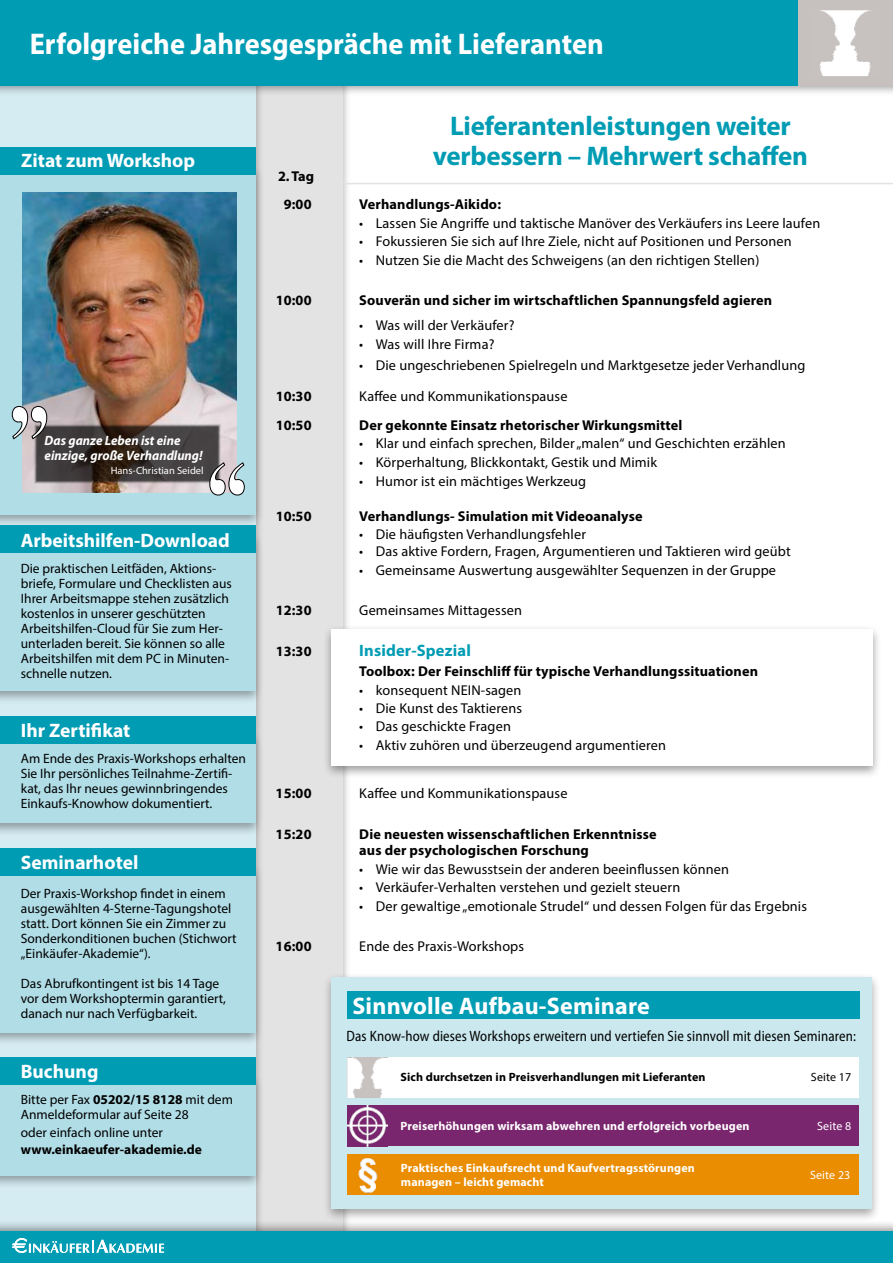
<style>
.page{position:relative;width:893px;height:1263px;background:#fff}
.page>*{position:absolute;margin:0;border:0;box-sizing:border-box;transform-origin:0 0}
.t1{font:700 30px "Myriad Pro";color:#fff;scale:.95 1}
.t2{font:700 27px/30px "Myriad Pro";letter-spacing:-.01em;color:#009cb4;text-align:center}
.t3{font:700 24px "Myriad Pro";letter-spacing:.01em;color:#fff}
.t4{font:700 19.5px "Myriad Pro";color:#fff}
.t5{font:700 16.5px "Myriad Pro";letter-spacing:.01em;color:#009cb4}
.t6{font:semi-condensed 15px "Myriad Pro";letter-spacing:.01em;color:#000;scale:.94 1}
.t7{font:14.25px "Myriad Pro";letter-spacing:.01em;color:#000}
.t8{font:700 14.25px/28.2px "Myriad Pro";letter-spacing:.01em;color:#000;text-align:center}
.t9{font:13.5px/15px "Myriad Pro";color:#000}
.t10{font:italic 700 13.5px/15px "Myriad Pro";color:#fff;scale:.96 1}
.t11{font:700 13.5px "Myriad Pro";color:#000}
.t12{font:700 12px/13.5px "Myriad Pro";letter-spacing:.01em;color:#fff}
.t13{font:700 12px "Myriad Pro";letter-spacing:.01em;color:#000}
.t14{font:12px "Myriad Pro";letter-spacing:.01em;color:#fff}
.t15{font:12px "Myriad Pro";letter-spacing:.01em;color:#000}
.t16{font:10.5px "Myriad Pro";color:#fff}
.s1{font-weight:700}
</style>
<div class="page">
<div style="left:87px;top:0;width:255px;height:1263px;background:#e3e3e3"></div>
<div style="left:0;top:0;width:255px;height:1263px;background:#d5ecf2"></div>
<div style="left:323px;top:972px;width:558px;height:250px;background:#000;opacity:.35"></div>
<div style="left:332px;top:977px;width:540px;height:232px;background:#cae8ee"></div>
<div style="left:347px;top:991px;width:512px;height:27px;background:#009cb4"></div>
<div style="left:347px;top:1057px;width:512px;height:41px;background:#fff"></div>
<img style="left:347px;top:1057px;width:41px;height:41px">
<div style="left:387px;top:1105px;width:472px;height:41px;background:#79266e"></div>
<svg style="left:347px;top:1105px;width:41px;height:41px;background:#a06a9a"></svg>
<img style="left:347px;top:1154px;width:38px;height:41px">
<div style="left:385px;top:1154px;width:474px;height:41px;background:#ea8d00"></div>
<div style="left:0;top:164px;width:264px;height:364px;background:#000;opacity:.35"></div>
<div style="left:0;top:169px;width:255px;height:345px;background:#b1dde7"></div>
<div style="left:0;top:147px;width:255px;height:27px;background:#009cb4"></div>
<img style="left:22px;top:193px;width:214px;height:299px">
<svg style="left:34px;top:423px;width:188px;height:61px;background:#48413e"></svg>
<svg style="left:12px;top:406px;width:36px;height:34px"></svg>
<svg style="left:209px;top:462px;width:36px;height:34px"></svg>
<hr style="left:321px;top:183px;width:572px;height:1px;background:#e3e3e3">
<div style="left:323px;top:625px;width:559px;height:154px;background:#000;opacity:.4"></div>
<div style="left:332px;top:629px;width:541px;height:136px;background:#fff"></div>
<div style="left:0;top:532px;width:264px;height:172px;background:#000;opacity:.35"></div>
<div style="left:0;top:537px;width:255px;height:154px;background:#b1dde7"></div>
<div style="left:0;top:525px;width:255px;height:27px;background:#009cb4"></div>
<div style="left:0;top:863px;width:264px;height:183px;background:#000;opacity:.35"></div>
<div style="left:0;top:868px;width:255px;height:164px;background:#b1dde7"></div>
<div style="left:0;top:848px;width:255px;height:27px;background:#009cb4"></div>
<div style="left:0;top:731px;width:264px;height:105px;background:#000;opacity:.35"></div>
<div style="left:0;top:736px;width:255px;height:87px;background:#b1dde7"></div>
<div style="left:0;top:716px;width:255px;height:27px;background:#009cb4"></div>
<div style="left:0;top:1072px;width:264px;height:117px;background:#000;opacity:.35"></div>
<div style="left:0;top:1077px;width:255px;height:99px;background:#b1dde7"></div>
<div style="left:0;top:1057px;width:255px;height:28px;background:#009cb4"></div>
<div style="left:0;top:1219px;width:893px;height:44px;background:#000;opacity:.4"></div>
<div style="left:0;top:1231px;width:893px;height:32px;background:#009cb4"></div>
<div style="left:0;top:0;width:893px;height:97px;background:#000;opacity:.4"></div>
<div style="left:0;top:0;width:893px;height:85px;background:#009cb4"></div>
<svg style="left:12px;top:1238px;width:152px;height:15px"></svg>
<div style="left:798px;top:0;width:95px;height:85px;background:#c6c1bf"></div>
<img style="left:820px;top:11px;width:51px;height:64px">
<div style="left:809px;top:9px;width:72px;height:68px;border:1px solid #c6c1bf"></div>
<h1 class="t1" style="left:30px;top:25px;width:606px">Erfolgreiche Jahresgespräche mit Lieferanten</h1>
<h3 class="t4" style="left:21px;top:147px;width:175px">Zitat zum Workshop</h3>
<p class="t10" style="left:45px;top:433px;width:166px">Das ganze Leben ist eine einzige, große Verhandlung!</p>
<p class="t16" style="left:111px;top:464px;width:94px">Hans-Christian Seidel</p>
<h3 class="t4" style="left:21px;top:527px;width:210px">Arbeitshilfen-Download</h3>
<p class="t9" style="left:21px;top:561px;width:213px">Die praktischen Leitfäden, Aktions&shy;briefe, Formulare und Checklisten aus Ihrer Arbeitsmappe stehen zusätzlich kostenlos in unserer geschützten Arbeitshilfen-Cloud für Sie zum Her&shy;unterladen bereit. Sie können so alle Arbeitshilfen mit dem PC in Minuten&shy;schnelle nutzen.</p>
<h3 class="t4" style="left:21px;top:718px;width:111px">Ihr Zertifikat</h3>
<p class="t9" style="left:21px;top:750px;width:227px">Am Ende des Praxis-Workshops erhalten Sie Ihr persönliches Teilnahme-Zertifi&shy;kat, das Ihr neues gewinnbringendes Einkaufs-Knowhow dokumentiert.</p>
<h3 class="t4" style="left:21px;top:850px;width:119px">Seminarhotel</h3>
<p class="t9" style="left:21px;top:885px;width:217px">Der Praxis-Workshop findet in einem ausgewählten 4-Sterne-Tagungshotel statt. Dort können Sie ein Zimmer zu Sonderkonditionen buchen (Stichwort „Einkäufer-Akademie“).</p>
<p class="t9" style="left:21px;top:975px;width:207px">Das Abrufkontingent ist bis 14 Tage vor dem Workshoptermin garantiert, danach nur nach Verfügbarkeit.</p>
<h3 class="t4" style="left:21px;top:1059px;width:79px">Buchung</h3>
<p class="t9" style="left:21px;top:1092px;width:214px">Bitte per Fax <span class="s1">05202/15 8128</span> mit dem<br>Anmeldeformular auf Seite 28</p>
<p class="t9" style="left:21px;top:1124px;width:144px">oder einfach online unter</p>
<p class="t11" style="left:21px;top:1140px;width:183px">www.einkaeufer-akademie.de</p>
<p class="t8" style="left:278px;top:161px;width:37px">2. Tag<br>9:00</p>
<h2 class="t2" style="left:433px;top:110px;width:377px">Lieferantenleistungen weiter verbessern – Mehrwert schaffen</h2>
<p class="t8" style="left:359px;top:190px;width:143px">Verhandlungs-Aikido:</p>
<p class="t7" style="left:359px;top:214px;width:462px">• Lassen Sie Angriffe und taktische Manöver des Verkäufers ins Leere laufen</p>
<p class="t7" style="left:359px;top:233px;width:434px">• Fokussieren Sie sich auf Ihre Ziele, nicht auf Positionen und Personen</p>
<p class="t7" style="left:359px;top:251px;width:402px">• Nutzen Sie die Macht des Schweigens (an den richtigen Stellen)</p>
<p class="t8" style="left:276px;top:286px;width:37px">10:00</p>
<p class="t8" style="left:359px;top:286px;width:414px">Souverän und sicher im wirtschaftlichen Spannungsfeld agieren</p>
<p class="t7" style="left:359px;top:317px;width:157px">• Was will der Verkäufer?</p>
<p class="t7" style="left:359px;top:335px;width:137px">• Was will Ihre Firma?</p>
<p class="t7" style="left:359px;top:357px;width:448px">• Die ungeschriebenen Spielregeln und Marktgesetze jeder Verhandlung</p>
<p class="t8" style="left:276px;top:381px;width:37px">10:30</p>
<p class="t7" style="left:359px;top:387px;width:210px">Kaffee und Kommunikationspause</p>
<p class="t8" style="left:276px;top:410px;width:37px">10:50</p>
<p class="t8" style="left:359px;top:410px;width:325px">Der gekonnte Einsatz rhetorischer Wirkungsmittel</p>
<p class="t7" style="left:359px;top:435px;width:428px">• Klar und einfach sprechen, Bilder „malen“ und Geschichten erzählen</p>
<p class="t7" style="left:359px;top:453px;width:299px">• Körperhaltung, Blickkontakt, Gestik und Mimik</p>
<p class="t7" style="left:359px;top:472px;width:228px">• Humor ist ein mächtiges Werkzeug</p>
<p class="t8" style="left:276px;top:501px;width:37px">10:50</p>
<p class="t8" style="left:359px;top:501px;width:285px">Verhandlungs- Simulation mit Videoanalyse</p>
<p class="t7" style="left:359px;top:526px;width:228px">• Die häufigsten Verhandlungsfehler</p>
<p class="t7" style="left:359px;top:542px;width:433px">• Das aktive Fordern, Fragen, Argumentieren und Taktieren wird geübt</p>
<p class="t7" style="left:359px;top:561px;width:418px">• Gemeinsame Auswertung ausgewählter Sequenzen in der Gruppe</p>
<p class="t8" style="left:276px;top:595px;width:37px">12:30</p>
<p class="t7" style="left:359px;top:601px;width:164px">Gemeinsames Mittagessen</p>
<p class="t8" style="left:276px;top:637px;width:37px">13:30</p>
<p class="t5" style="left:359px;top:640px;width:113px">Insider-Spezial</p>
<p class="t8" style="left:359px;top:657px;width:400px">Toolbox: Der Feinschliff für typische Verhandlungssituationen</p>
<p class="t7" style="left:359px;top:681px;width:164px">• konsequent NEIN-sagen</p>
<p class="t7" style="left:359px;top:699px;width:164px">• Die Kunst des Taktierens</p>
<p class="t7" style="left:359px;top:718px;width:153px">• Das geschickte Fragen</p>
<p class="t7" style="left:359px;top:736px;width:308px">• Aktiv zuhören und überzeugend argumentieren</p>
<p class="t8" style="left:276px;top:779px;width:37px">15:00</p>
<p class="t7" style="left:359px;top:785px;width:210px">Kaffee und Kommunikationspause</p>
<p class="t8" style="left:276px;top:819px;width:37px">15:20</p>
<p class="t8" style="left:359px;top:825px;width:299px;line-height:16.5px;text-align:left">Die neuesten wissenschaftlichen Erkenntnisse aus der psychologischen Forschung</p>
<p class="t7" style="left:359px;top:860px;width:371px">• Wie wir das Bewusstsein der anderen beeinflussen können</p>
<p class="t7" style="left:359px;top:879px;width:322px">• Verkäufer-Verhalten verstehen und gezielt steuern</p>
<p class="t7" style="left:359px;top:897px;width:449px">• Der gewaltige „emotionale Strudel“ und dessen Folgen für das Ergebnis</p>
<p class="t8" style="left:276px;top:932px;width:37px">16:00</p>
<p class="t7" style="left:359px;top:938px;width:166px">Ende des Praxis-Workshops</p>
<h3 class="t3" style="left:352px;top:990px;width:299px">Sinnvolle Aufbau-Seminare</h3>
<p class="t6" style="left:347px;top:1028px;width:543px">Das Know-how dieses Workshops erweitern und vertiefen Sie sinnvoll mit diesen Seminaren:</p>
<p class="t13" style="left:401px;top:1069px;width:306px">Sich durchsetzen in Preisverhandlungen mit Lieferanten</p>
<p class="t15" style="left:811px;top:1070px;width:42px">Seite 17</p>
<p class="t12" style="left:401px;top:1119px;width:350px">Preiserhöhungen wirksam abwehren und erfolgreich vorbeugen</p>
<p class="t14" style="left:817px;top:1119px;width:36px">Seite 8</p>
<p class="t12" style="left:401px;top:1161px;width:295px">Praktisches Einkaufsrecht und Kaufvertragsstörungen managen – leicht gemacht</p>
<p class="t14" style="left:810px;top:1167px;width:42px">Seite 23</p>
</div>
